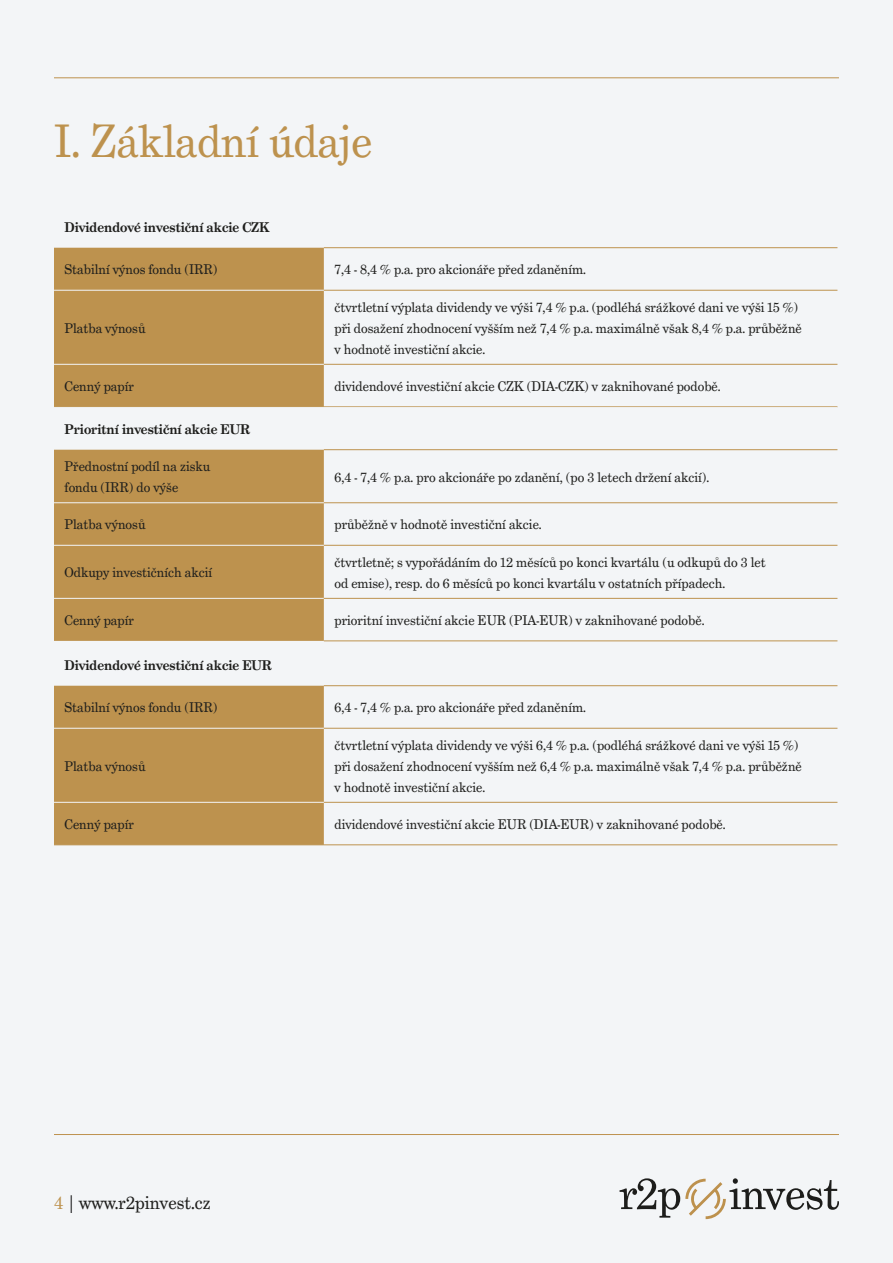
<style>
.page{position:relative;width:893px;height:1263px;background:#f3f5f7}
.page>*{position:absolute;margin:0;border:0;box-sizing:border-box;transform-origin:0 0}
.t1{font:45px "Grad";color:#bd924e}
.t2{font:18px "Grad";color:#1e1e1c}
.t3{font:13.5px/21px "Grad";color:#1e1e1c}
.t4{font:700 13.5px "Grad";color:#1e1e1c}
.s1{color:#bd924e}
.s2{color:#000}
</style>
<div class="page">
<svg style="left:620px;top:1178px;width:219px;height:41px"></svg>
<hr style="left:54px;top:77px;width:785px;height:1px;background:#bd924e">
<hr style="left:54px;top:1134px;width:785px;height:1px;background:#bd924e">
<svg style="left:54px;top:247px;width:783px;height:117px"></svg>
<div style="left:54px;top:248px;width:270px;height:158px;background:#bd924e"></div>
<hr style="left:324px;top:290px;width:513px;height:1px;background:#bd924e">
<hr style="left:324px;top:364px;width:513px;height:1px;background:#bd924e">
<hr style="left:324px;top:406px;width:513px;height:1px;background:#bd924e">
<hr style="left:54px;top:290px;width:270px;height:1px;background:#f3f5f7">
<hr style="left:54px;top:364px;width:270px;height:1px;background:#f3f5f7">
<hr style="left:54px;top:406px;width:270px;height:1px;background:#bd924e">
<hr style="left:324px;top:247px;width:513px;height:1px;background:#bd924e">
<svg style="left:54px;top:685px;width:783px;height:117px"></svg>
<div style="left:54px;top:686px;width:270px;height:158px;background:#bd924e"></div>
<hr style="left:324px;top:728px;width:513px;height:1px;background:#bd924e">
<hr style="left:324px;top:802px;width:513px;height:1px;background:#bd924e">
<hr style="left:324px;top:844px;width:513px;height:1px;background:#bd924e">
<hr style="left:54px;top:728px;width:270px;height:1px;background:#f3f5f7">
<hr style="left:54px;top:802px;width:270px;height:1px;background:#f3f5f7">
<hr style="left:54px;top:844px;width:270px;height:1px;background:#bd924e">
<hr style="left:324px;top:685px;width:513px;height:1px;background:#bd924e">
<svg style="left:54px;top:449px;width:783px;height:149px"></svg>
<div style="left:54px;top:450px;width:270px;height:191px;background:#bd924e"></div>
<hr style="left:54px;top:598px;width:270px;height:1px;background:#f3f5f7">
<hr style="left:324px;top:502px;width:513px;height:1px;background:#bd924e">
<hr style="left:324px;top:545px;width:513px;height:1px;background:#bd924e">
<hr style="left:54px;top:502px;width:270px;height:1px;background:#f3f5f7">
<hr style="left:54px;top:545px;width:270px;height:1px;background:#f3f5f7">
<hr style="left:324px;top:449px;width:513px;height:1px;background:#bd924e">
<hr style="left:324px;top:598px;width:513px;height:1px;background:#bd924e">
<hr style="left:324px;top:640px;width:513px;height:1px;background:#bd924e">
<h1 class="t1" style="left:54px;top:114px;width:320px">I. Základní údaje</h1>
<p class="t4" style="left:65px;top:219px;width:206px">Dividendové investiční akcie CZK</p>
<p class="t3" style="left:65px;top:259px;width:154px">Stabilní výnos fondu (IRR)</p>
<p class="t3" style="left:334px;top:259px;width:253px">7,4 - 8,4 % p.a. pro akcionáře před zdaněním.</p>
<p class="t3" style="left:65px;top:318px;width:82px">Platba výnosů</p>
<p class="t3" style="left:334px;top:297px;width:469px">čtvrtletní výplata dividendy ve výši 7,4 % p.a. (podléhá srážkové dani ve výši 15 %) při dosažení zhodnocení vyšším než 7,4 % p.a. maximálně však 8,4 % p.a. průběžně v hodnotě investiční akcie.</p>
<p class="t3" style="left:65px;top:376px;width:71px">Cenný papír</p>
<p class="t3" style="left:334px;top:376px;width:388px">dividendové investiční akcie CZK (DIA-CZK) v zaknihované podobě.</p>
<p class="t4" style="left:65px;top:421px;width:187px">Prioritní investiční akcie EUR</p>
<p class="t3" style="left:65px;top:456px;width:147px">Přednostní podíl na zisku fondu (IRR) do výše</p>
<p class="t3" style="left:334px;top:466px;width:376px">6,4 - 7,4 % p.a. pro akcionáře po zdanění, (po 3 letech držení akcií).</p>
<p class="t3" style="left:65px;top:514px;width:82px">Platba výnosů</p>
<p class="t3" style="left:334px;top:514px;width:209px">průběžně v hodnotě investiční akcie.</p>
<p class="t3" style="left:65px;top:562px;width:149px">Odkupy investičních akcií</p>
<p class="t3" style="left:334px;top:552px;width:433px">čtvrtletně; s vypořádáním do 12 měsíců po konci kvartálu (u odkupů do 3 let od emise), resp. do 6 měsíců po konci kvartálu v ostatních případech.</p>
<p class="t3" style="left:65px;top:610px;width:71px">Cenný papír</p>
<p class="t3" style="left:334px;top:610px;width:372px">prioritní investiční akcie EUR (PIA-EUR) v zaknihované podobě.</p>
<p class="t4" style="left:65px;top:656px;width:209px">Dividendové investiční akcie EUR</p>
<p class="t3" style="left:65px;top:697px;width:154px">Stabilní výnos fondu (IRR)</p>
<p class="t3" style="left:334px;top:697px;width:253px">6,4 - 7,4 % p.a. pro akcionáře před zdaněním.</p>
<p class="t3" style="left:65px;top:755px;width:82px">Platba výnosů</p>
<p class="t3" style="left:334px;top:734px;width:469px">čtvrtletní výplata dividendy ve výši 6,4 % p.a. (podléhá srážkové dani ve výši 15 %) při dosažení zhodnocení vyšším než 6,4 % p.a. maximálně však 7,4 % p.a. průběžně v hodnotě investiční akcie.</p>
<p class="t3" style="left:65px;top:814px;width:71px">Cenný papír</p>
<p class="t3" style="left:334px;top:814px;width:393px">dividendové investiční akcie EUR (DIA-EUR) v zaknihované podobě.</p>
<h2 class="t2" style="left:54px;top:1191px;width:158px"><span class="s1">4</span> <span class="s2">|</span> www.r2pinvest.cz</h2>
</div>
